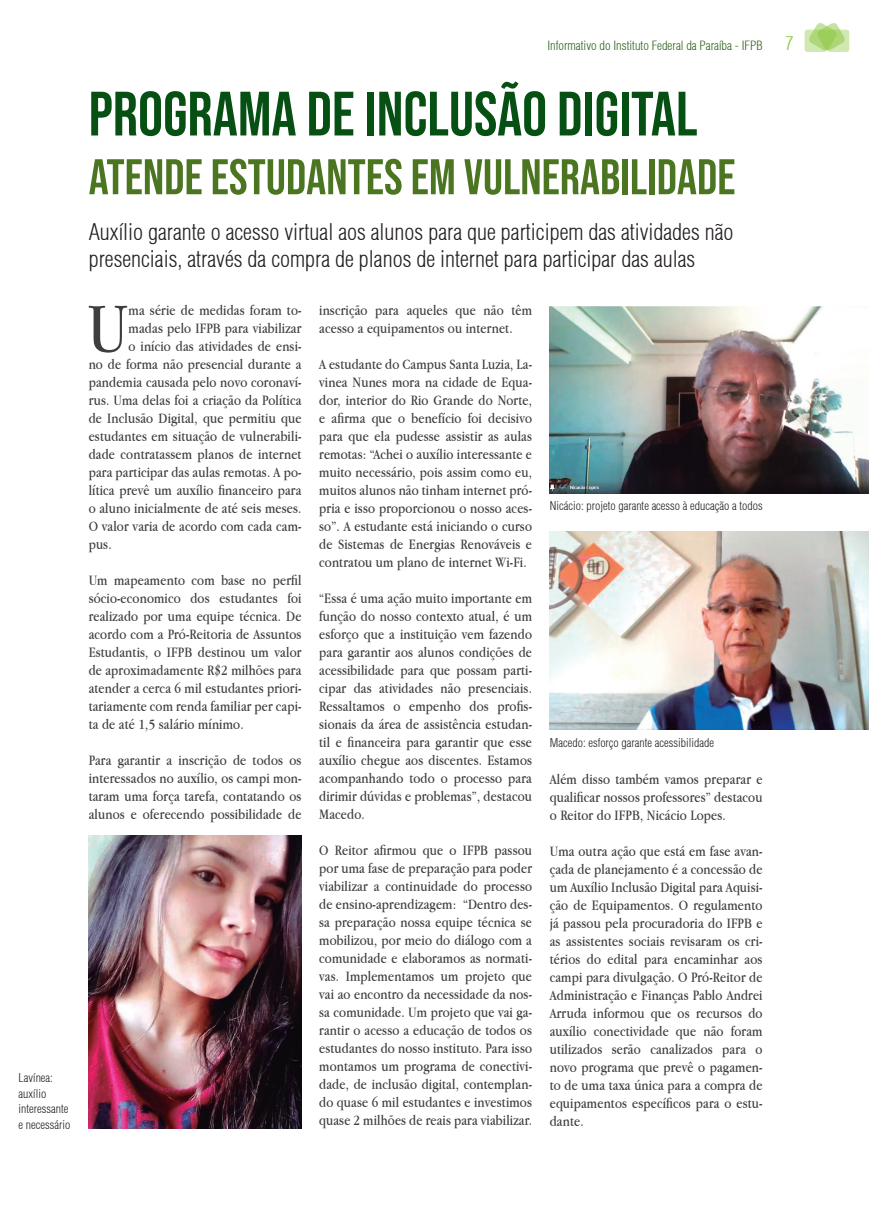
<style>
.page{position:relative;width:869px;height:1205px;background:#fff}
.page>*{position:absolute;margin:0;border:0;box-sizing:border-box;transform-origin:0 0}
.Legenda_foto{font:72.12px "Apple Garamond";color:#3e3e3f}
.Legenda_foto-2{font:62.5px "Bebas Neue";color:#075013}
.Legenda_foto-3{font:50px "Bebas Neue";color:#4b7520}
.Legenda_foto-4{font:300 condensed 22.5px/27px "Helvetica";color:#231f20}
.Legenda_foto-5{font:15px/18px "Apple Garamond";letter-spacing:.01em;color:#3e3e3f;text-align:justify}
.t1{font:300 condensed 12.5px "Helvetica";color:#2d631a}
.Legenda_foto-6{font:300 condensed 11.88px "Helvetica";letter-spacing:.005em;color:#231f20}
.s1{font-size:18.75px;color:#8bc63e}
</style>
<div class="page">
<div style="left:804px;top:30px;width:22px;height:22px;background:#d1e8b2;border-radius:3px"></div>
<svg style="left:807px;top:23px;width:38px;height:29px"></svg>
<svg style="left:826px;top:30px;width:22px;height:22px"></svg>
<img style="left:89px;top:835px;width:212px;height:294px">
<img style="left:549px;top:531px;width:319px;height:199px">
<img style="left:549px;top:306px;width:319px;height:188px">
<p class="Legenda_foto-6" style="left:19px;top:1070px;width:36px">Lavínea:</p>
<p class="Legenda_foto-6" style="left:19px;top:1086px;width:29px">auxílio</p>
<p class="Legenda_foto-6" style="left:19px;top:1101px;width:51px">interessante</p>
<p class="Legenda_foto-6" style="left:19px;top:1117px;width:53px">e necessário</p>
<p class="t1" style="left:547px;top:37px;width:247px">Informativo do Instituto Federal da Paraíba - IFPB <span class="s1">7</span></p>
<p class="Legenda_foto-2" style="left:89px;top:78px;width:610px">PROGRAMA DE INCLUSÃO DIGITAL</p>
<p class="Legenda_foto-3" style="left:89px;top:149px;width:648px">ATENDE ESTUDANTES EM VULNERABILIDADE</p>
<p class="Legenda_foto-4" style="left:89px;top:218px;width:646px">Auxílio garante o acesso virtual aos alunos para que participem das atividades não presenciais, através da compra de planos de internet para participar das aulas</p>
<p class="Legenda_foto" style="left:87px;top:285px;width:42px">U</p>
<p class="Legenda_foto-5" style="left:128px;top:301px;width:174px">ma série de medidas foram to-</p>
<p class="Legenda_foto-5" style="left:128px;top:319px;width:174px">madas pelo IFPB para viabilizar</p>
<p class="Legenda_foto-5" style="left:128px;top:337px;width:174px">o início das atividades de ensi-</p>
<p class="Legenda_foto-5" style="left:89px;top:355px;width:214px">no de forma não presencial durante a</p>
<p class="Legenda_foto-5" style="left:89px;top:373px;width:214px">pandemia causada pelo novo coronaví-</p>
<p class="Legenda_foto-5" style="left:89px;top:391px;width:214px">rus. Uma delas foi a criação da Política</p>
<p class="Legenda_foto-5" style="left:89px;top:409px;width:214px">de Inclusão Digital, que permitiu que</p>
<p class="Legenda_foto-5" style="left:89px;top:427px;width:214px">estudantes em situação de vulnerabili-</p>
<p class="Legenda_foto-5" style="left:89px;top:445px;width:214px">dade contratassem planos de internet</p>
<p class="Legenda_foto-5" style="left:89px;top:463px;width:214px">para participar das aulas remotas. A po-</p>
<p class="Legenda_foto-5" style="left:89px;top:481px;width:214px">lítica prevê um auxílio financeiro para</p>
<p class="Legenda_foto-5" style="left:89px;top:499px;width:214px">o aluno inicialmente de até seis meses.</p>
<p class="Legenda_foto-5" style="left:89px;top:517px;width:214px">O valor varia de acordo com cada cam-</p>
<p class="Legenda_foto-5" style="left:89px;top:535px;width:24px">pus.</p>
<p class="Legenda_foto-5" style="left:89px;top:571px;width:214px">Um mapeamento com base no perfil sócio-economico dos estudantes foi realizado por uma equipe técnica. De acordo com a Pró-Reitoria de Assuntos Estudantis, o IFPB destinou um valor de aproximadamente R$2 milhões para atender a cerca 6 mil estudantes priori&shy;tariamente com renda familiar per capi&shy;ta de até 1,5 salário mínimo.</p>
<p class="Legenda_foto-5" style="left:89px;top:751px;width:214px">Para garantir a inscrição de todos os interessados no auxílio, os campi mon&shy;taram uma força tarefa, contatando os alunos e oferecendo possibilidade de</p>
<p class="Legenda_foto-5" style="left:319px;top:301px;width:214px">inscrição para aqueles que não têm acesso a equipamentos ou internet.</p>
<p class="Legenda_foto-5" style="left:319px;top:355px;width:214px">A estudante do Campus Santa Luzia, La&shy;vinea Nunes mora na cidade de Equa&shy;dor, interior do Rio Grande do Norte, e afirma que o benefício foi decisivo para que ela pudesse assistir as aulas remotas: “Achei o auxílio interessante e muito necessário, pois assim como eu, muitos alunos não tinham internet pró&shy;pria e isso proporcionou o nosso aces&shy;so”. A estudante está iniciando o curso de Sistemas de Energias Renováveis e contratou um plano de internet Wi-Fi.</p>
<p class="Legenda_foto-5" style="left:319px;top:589px;width:214px">“Essa é uma ação muito importante em função do nosso contexto atual, é um esforço que a instituição vem fazendo para garantir aos alunos condições de acessibilidade para que possam parti&shy;cipar das atividades não presenciais.<br>Ressaltamos o empenho dos profis&shy;sionais da área de assistência estudan&shy;til e financeira para garantir que esse auxílio chegue aos discentes. Estamos acompanhando todo o processo para dirimir dúvidas e problemas”, destacou Macedo.</p>
<p class="Legenda_foto-5" style="left:319px;top:841px;width:214px">O Reitor afirmou que o IFPB passou por uma fase de preparação para poder viabilizar a continuidade do processo de ensino-aprendizagem: “Dentro des&shy;sa preparação nossa equipe técnica se mobilizou, por meio do diálogo com a comunidade e elaboramos as normati&shy;vas. Implementamos um projeto que vai ao encontro da necessidade da nos&shy;sa comunidade. Um projeto que vai ga&shy;rantir o acesso a educação de todos os estudantes do nosso instituto. Para isso montamos um programa de conectivi&shy;dade, de inclusão digital, contemplan&shy;do quase 6 mil estudantes e investimos quase 2 milhões de reais para viabilizar.</p>
<p class="Legenda_foto-6" style="left:549px;top:499px;width:214px">Nicácio: projeto garante acesso à educação a todos</p>
<p class="Legenda_foto-6" style="left:549px;top:736px;width:166px">Macedo: esforço garante acessibilidade</p>
<p class="Legenda_foto-5" style="left:549px;top:769px;width:214px">Além disso também vamos preparar e qualificar nossos professores” destacou o Reitor do IFPB, Nicácio Lopes.</p>
<p class="Legenda_foto-5" style="left:549px;top:841px;width:214px">Uma outra ação que está em fase avan&shy;çada de planejamento é a concessão de um Auxílio Inclusão Digital para Aquisi&shy;ção de Equipamentos. O regulamento já passou pela procuradoria do IFPB e as assistentes sociais revisaram os cri&shy;térios do edital para encaminhar aos campi para divulgação. O Pró-Reitor de Administração e Finanças Pablo Andrei Arruda informou que os recursos do auxílio conectividade que não foram utilizados serão canalizados para o novo programa que prevê o pagamen&shy;to de uma taxa única para a compra de equipamentos específicos para o estu&shy;dante.</p>
</div>
